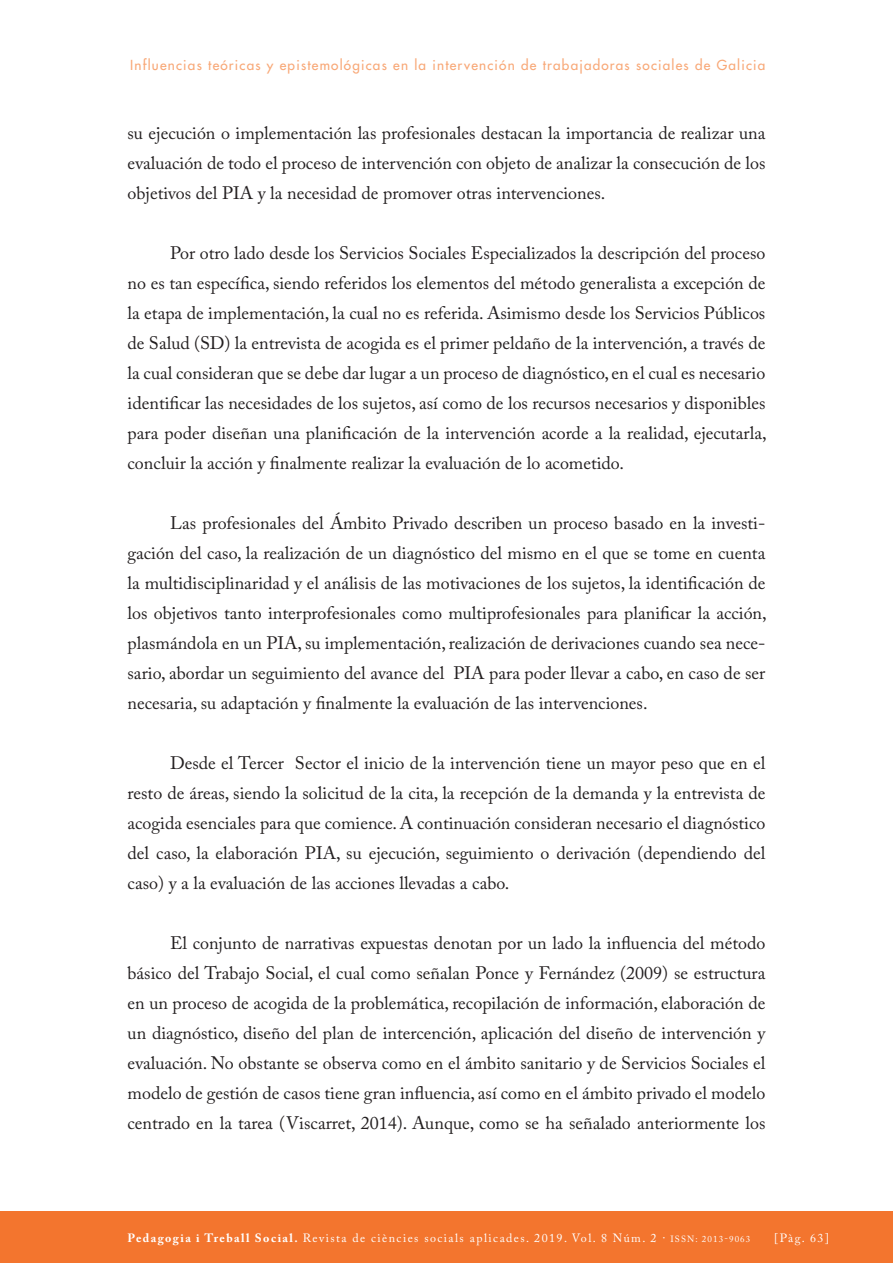
<style>
.page{position:relative;width:893px;height:1263px;background:#fff}
.page>*{position:absolute;margin:0;border:0;box-sizing:border-box;transform-origin:0 0}
.TEXT_COMU{font:18px/30px "Adobe Caslon Pro";color:#231f20;text-align:justify}
.CAPÇALERA_DRETA{font:13.5px "Futura";letter-spacing:.09em;color:#f8a877}
.t1{font:12px "Adobe Caslon Pro";letter-spacing:.12em;color:#fff}
.s1{font-weight:700}
.s2{font-size:9px}
</style>
<div class="page">
<div style="left:0;top:1212px;width:893px;height:51px;background:#f3752e"></div>
<p class="CAPÇALERA_DRETA" style="left:130px;top:57px;width:637px">Influencias teóricas y epistemológicas en la intervención de trabajadoras sociales de Galicia</p>
<p class="TEXT_COMU" style="left:128px;top:118px;width:639px">su ejecución o implementación las profesionales destacan la importancia de realizar una evaluación de todo el proceso de intervención con objeto de analizar la consecución de los objetivos del PIA y la necesidad de promover otras intervenciones.</p>
<p class="TEXT_COMU" style="left:128px;top:238px;width:641px;text-indent:43px">Por otro lado desde los Servicios Sociales Especializados la descripción del proceso no es tan específica, siendo referidos los elementos del método generalista a excepción de la etapa de implementación, la cual no es referida. Asimismo desde los Servicios Públicos de Salud (SD) la entrevista de acogida es el primer peldaño de la intervención, a través de la cual consideran que se debe dar lugar a un proceso de diagnóstico, en el cual es necesario identificar las necesidades de los sujetos, así como de los recursos necesarios y disponibles para poder diseñan una planificación de la intervención acorde a la realidad, ejecutarla, concluir la acción y finalmente realizar la evaluación de lo acometido.</p>
<p class="TEXT_COMU" style="left:128px;top:508px;width:641px;text-indent:43px">Las profesionales del Ámbito Privado describen un proceso basado en la investi&shy;gación del caso, la realización de un diagnóstico del mismo en el que se tome en cuenta la multidisciplinaridad y el análisis de las motivaciones de los sujetos, la identificación de los objetivos tanto interprofesionales como multiprofesionales para planificar la acción, plasmándola en un PIA, su implementación, realización de derivaciones cuando sea nece&shy;sario, abordar un seguimiento del avance del PIA para poder llevar a cabo, en caso de ser necesaria, su adaptación y finalmente la evaluación de las intervenciones.</p>
<p class="TEXT_COMU" style="left:128px;top:748px;width:639px;text-indent:43px">Desde el Tercer Sector el inicio de la intervención tiene un mayor peso que en el resto de áreas, siendo la solicitud de la cita, la recepción de la demanda y la entrevista de acogida esenciales para que comience. A continuación consideran necesario el diagnóstico del caso, la elaboración PIA, su ejecución, seguimiento o derivación (dependiendo del caso) y a la evaluación de las acciones llevadas a cabo.</p>
<p class="TEXT_COMU" style="left:128px;top:928px;width:639px;text-indent:43px">El conjunto de narrativas expuestas denotan por un lado la influencia del método básico del Trabajo Social, el cual como señalan Ponce y Fernández (2009) se estructura en un proceso de acogida de la problemática, recopilación de información, elaboración de un diagnóstico, diseño del plan de intercención, aplicación del diseño de intervención y evaluación. No obstante se observa como en el ámbito sanitario y de Servicios Sociales el modelo de gestión de casos tiene gran influencia, así como en el ámbito privado el modelo centrado en la tarea (Viscarret, 2014). Aunque, como se ha señalado anteriormente los</p>
<p class="t1" style="left:128px;top:1231px;width:624px"><span class="s1">Pedagogia i Treball Social.</span> Revista de ciències socials aplicades. 2019. Vol. 8 Núm. 2 · <span class="s2">ISSN: 2013-9063</span></p>
<p class="t1" style="left:774px;top:1231px;width:56px">[Pàg. 63]</p>
</div>
